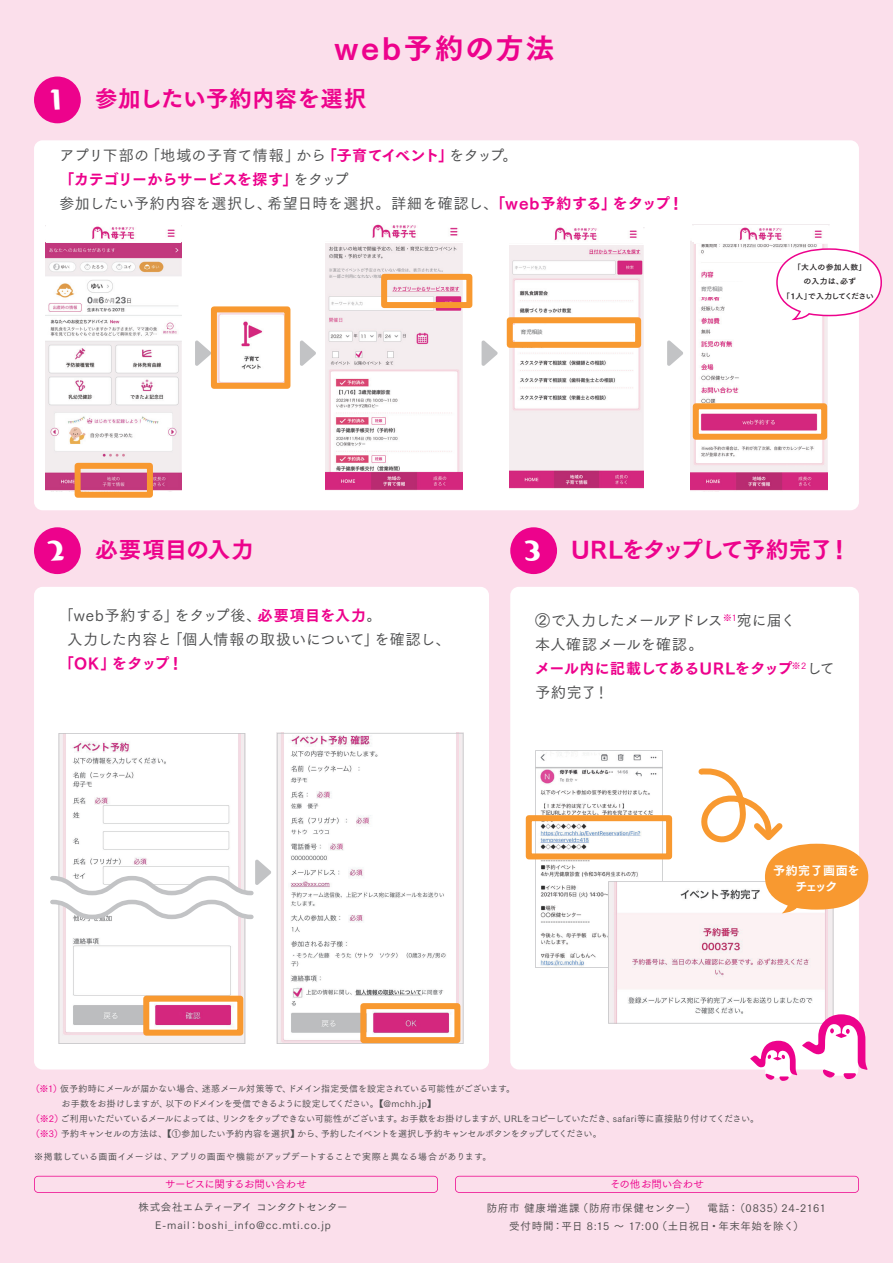
<style>
.page{position:relative;width:893px;height:1263px;background:#fbdfeb}
.page>*{position:absolute;margin:0;border:0;box-sizing:border-box;transform-origin:0 0}
.t1{font:28.5px "Tsuku Go Pro E";letter-spacing:.075em;color:#ed028c}
.t2{font:22.5px "Tsuku Go Pro E";letter-spacing:-.05em;color:#ed028c}
.t3{font:22.5px "Tsuku Go Pro E";color:#ed028c}
.t4{font:22.5px "Tsuku Go Pro E";letter-spacing:.02em;color:#ed028c}
.t5{font:15px/24px "Tsuku Go Pro M";letter-spacing:.01em;color:#4b4c4d}
.t6{font:15px "Tsuku Go Pro E";color:#ed028c}
.t7{font:15px/24px "Tsuku Go Pro M";letter-spacing:-.02em;color:#4b4c4d}
.t8{font:12px/15.8px "Tsuku Go Pro E";letter-spacing:.04em;color:#fff;text-align:center}
.t9{font:10.5px/18px "Tsuku Go Pro M";letter-spacing:.05em;color:#4c4b4b;text-align:center}
.t10{font:10.5px/18px "Tsuku Go Pro M";letter-spacing:.065em;color:#4b4c4d;text-align:center}
.t11{font:10.5px "Tsuku Go Pro M";letter-spacing:-.02em;color:#ed028c}
.t12{font:9px "Tsuku Go Pro M";letter-spacing:-.02em;color:#4b4c4d}
.t13{font:9px "Tsuku Go Pro M";letter-spacing:-.045em;color:#4b4c4d}
.t14{font:9px "Tsuku Go Pro M";letter-spacing:.03em;color:#4b4c4d}
.t15{font:7.5px/14.4px "Tsuku Go Pro B";letter-spacing:.02em;color:#231f20;text-align:center;scale:1.05 1}
.t16{font:5.4px "Meiryo UI";color:#595b5c}
.t17{font:5.4px "Meiryo UI";color:#6c6d70}
.s1{font-family:"Baby Pop Std EB";font-size:30px;color:#fff}
.s2{font-family:"Tsuku Go Pro E";color:#ed028c}
.s3{font-family:"Tsuku Go Pro M";color:#4b4c4d}
.s4{color:#ed028c}
</style>
<div class="page">
<div style="left:34px;top:140px;width:825px;height:370px;background:#fff;border-radius:9px"></div>
<div style="left:34px;top:587px;width:455px;height:482px;background:#fff;border-radius:9px"></div>
<div style="left:510px;top:587px;width:349px;height:482px;background:#fff;border-radius:9px"></div>
<svg style="left:34px;top:1176px;width:404px;height:17px"></svg>
<svg style="left:455px;top:1176px;width:404px;height:17px"></svg>
<div style="left:34px;top:77px;width:47px;height:46px;background:#ed028c;border-radius:50%"></div>
<div style="left:34px;top:527px;width:47px;height:47px;background:#ed028c;border-radius:50%"></div>
<div style="left:510px;top:527px;width:47px;height:47px;background:#ed028c;border-radius:50%"></div>
<svg style="left:667px;top:340px;width:16px;height:26px"></svg>
<svg style="left:195px;top:340px;width:16px;height:26px"></svg>
<div style="left:526px;top:815px;width:146px;height:44px;border:6px solid #f89930"></div>
<svg style="left:277px;top:733px;width:186px;height:311px"></svg>
<div style="left:360px;top:1003px;width:100px;height:40px;border:6px solid #f89930"></div>
<svg style="left:50px;top:733px;width:221px;height:311px"></svg>
<svg style="left:535px;top:750px;width:333px;height:331px"></svg>
<svg style="left:300px;top:340px;width:16px;height:26px"></svg>
<svg style="left:482px;top:340px;width:16px;height:26px"></svg>
<img style="left:46px;top:243px;width:135px;height:248px">
<img style="left:218px;top:313px;width:65px;height:69px">
<img style="left:325px;top:243px;width:138px;height:248px">
<img style="left:509px;top:227px;width:135px;height:262px">
<img style="left:691px;top:241px;width:136px;height:250px">
<div style="left:75px;top:463px;width:78px;height:35px;border:6px solid #f89930"></div>
<div style="left:211px;top:306px;width:79px;height:83px;border:6px solid #f89930"></div>
<div style="left:381px;top:274px;width:91px;height:34px;border:6px solid #f89930"></div>
<div style="left:693px;top:403px;width:134px;height:37px;border:6px solid #f89930"></div>
<div style="left:513px;top:325px;width:120px;height:14px;background:#fff"></div>
<div style="left:507px;top:317px;width:134px;height:31px;border:6px solid #f89930"></div>
<div style="left:696px;top:282px;width:121px;height:14px;background:#fff"></div>
<svg style="left:70px;top:263px;width:2px;height:7px"></svg>
<img style="left:92px;top:226px;width:83px;height:14px">
<img style="left:372px;top:224px;width:86px;height:14px">
<img style="left:509px;top:227px;width:134px;height:17px">
<img style="left:694px;top:227px;width:133px;height:16px">
<svg style="left:775px;top:248px;width:107px;height:74px"></svg>
<h1 class="t1" style="left:334px;top:23px;width:222px">web予約の方法</h1>
<h2 class="t3" style="left:47px;top:78px;width:321px"><span class="s1">1</span> 参加したい予約内容を選択</h2>
<h3 class="t5" style="left:60px;top:142px;width:460px">アプリ下部の「地域の子育て情報」から<span class="s2">「子育てイベント」</span>をタップ。</h3>
<h3 class="t6" style="left:60px;top:166px;width:291px">「カテゴリーからサービスを探す」<span class="s3">をタップ</span></h3>
<h3 class="t5" style="left:60px;top:190px;width:626px">参加したい予約内容を選択し、希望日時を選択。 詳細を確認し、<span class="s2">「web予約する」をタップ！</span></h3>
<p class="t16" style="left:521px;top:329px;width:23px">育児相談</p>
<p class="t17" style="left:701px;top:286px;width:23px">育児相談</p>
<p class="t15" style="left:782px;top:259px;width:89px">「大人の参加人数」<br>の入力は、必ず<br>「１人」で入力してください</p>
<h2 class="t4" style="left:47px;top:529px;width:209px"><span class="s1">2</span> 必要項目の入力</h2>
<h2 class="t2" style="left:523px;top:529px;width:329px"><span class="s1">3</span> URLをタップして予約完了！</h2>
<h3 class="t5" style="left:67px;top:602px;width:385px;text-indent:-8px">「web予約する」をタップ後、<span class="s2">必要項目を入力</span>。<br>入力した内容と「個人情報の取扱いについて」を確認し、</h3>
<h3 class="t6" style="left:59px;top:650px;width:125px">「OK」をタップ！</h3>
<h3 class="t7" style="left:535px;top:606px;width:262px">②で入力したメールアドレス<sup>※1</sup>宛に届く本人確認メールを確認。</h3>
<h3 class="t6" style="left:535px;top:654px;width:301px">メール内に記載してあるURLをタップ<sup>※2</sup><span class="s3">して</span></h3>
<h3 class="t5" style="left:535px;top:678px;width:75px">予約完了！</h3>
<h3 class="t8" style="left:773px;top:861px;width:88px">予約完了画面をチェック</h3>
<p class="t12" style="left:31px;top:1081px;width:485px"><span class="s4">（※1）</span>仮予約時にメールが届かない場合、迷惑メール対策等で、ドメイン指定受信を設定されている可能性がございます。</p>
<p class="t13" style="left:34px;top:1096px;width:403px">　　　お手数をお掛けしますが、以下のドメインを受信できるように設定してください。【@mchh.jp】</p>
<p class="t12" style="left:31px;top:1111px;width:729px"><span class="s4">（※2）</span>ご利用いただいているメールによっては、リンクをタップできない可能性がございます。お手数をお掛けしますが、URLをコピーしていただき、safari等に直接貼り付けてください。</p>
<p class="t12" style="left:31px;top:1126px;width:572px"><span class="s4">（※3）</span>予約キャンセルの方法は、【①参加したい予約内容を選択】から、予約したイベントを選択し予約キャンセルボタンをタップしてください。</p>
<p class="t14" style="left:34px;top:1149px;width:459px">※掲載している画面イメージは、アプリの画面や機能がアップデートすることで実際と異なる場合があります。</p>
<p class="t11" style="left:165px;top:1175px;width:143px">サービスに関するお問い合わせ</p>
<p class="t11" style="left:610px;top:1175px;width:95px">その他お問い合わせ</p>
<p class="t10" style="left:138px;top:1196px;width:211px">株式会社エムティーアイ コンタクトセンター<br>E-mail：boshi_info@cc.mti.co.jp</p>
<p class="t9" style="left:487px;top:1198px;width:341px">防府市 健康増進課（防府市保健センター） 電話：（0835）24-2161受付時間：平日 8:15 ～ 17:00（土日祝日・年末年始を除く）</p>
</div>
